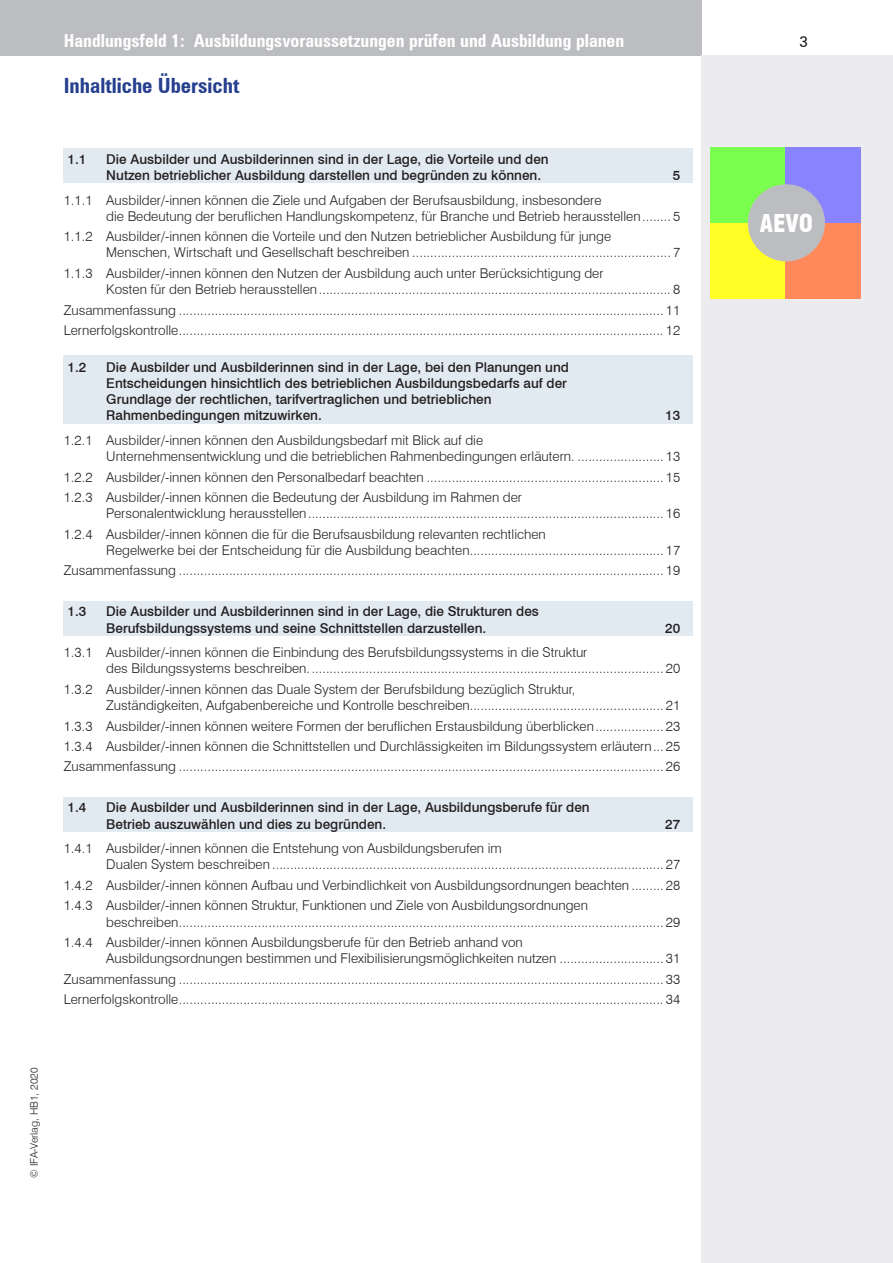
<style>
.page{position:relative;width:893px;height:1263px;background:#fff}
.page>*{position:absolute;margin:0;border:0;box-sizing:border-box;transform-origin:0 0}
.t1{font:900 condensed 24px "Swiss 721 BT";color:#fff}
.Ü14_A3_5{font:700 condensed 21px "Zurich BT";color:#253f8e}
.Kopfzeile_re{font:700 condensed 18px "Zurich BT";color:#fff}
.Seitenzahl_li{font:15px "Zurich BT";color:#231f20}
.Inhaltsverzeichnis{font:300 13.5px/16.2px "Swiss 721 BT";color:#231f20}
.Inhaltsverzeichnis_o{font:500 13.5px/16.2px "Swiss 721 BT";color:#231f20}
.t2{font:300 10.5px "Swiss 721 BT";color:#231f20}
</style>
<div class="page">
<div style="left:0;top:0;width:702px;height:55px;background:#bcbdc0"></div>
<div style="left:702px;top:55px;width:191px;height:1208px;background:#ececee"></div>
<div style="left:64px;top:149px;width:629px;height:34px;background:#e1e9f1"></div>
<div style="left:64px;top:602px;width:629px;height:34px;background:#e1e9f1"></div>
<div style="left:64px;top:797px;width:629px;height:34px;background:#e1e9f1"></div>
<div style="left:64px;top:356px;width:629px;height:68px;background:#e1e9f1"></div>
<div style="left:710px;top:147px;width:75px;height:76px;background:#7aff4e"></div>
<div style="left:785px;top:147px;width:76px;height:76px;background:#8a83ff"></div>
<div style="left:710px;top:223px;width:75px;height:75px;background:#ffff26"></div>
<div style="left:785px;top:223px;width:76px;height:75px;background:#ff895a"></div>
<div style="left:748px;top:184px;width:77px;height:77px;background:#bcbdc0;border-radius:50%"></div>
<p class="Kopfzeile_re" style="left:64px;top:29px;width:562px">Handlungsfeld 1: Ausbildungsvoraussetzungen prüfen und Ausbildung planen</p>
<p class="Ü14_A3_5" style="left:64px;top:72px;width:177px">Inhaltliche Übersicht</p>
<p class="Inhaltsverzeichnis_o" style="left:68px;top:151px;width:20px">1.1</p>
<p class="Inhaltsverzeichnis_o" style="left:106px;top:151px;width:444px">Die Ausbilder und Ausbilderinnen sind in der Lage, die Vorteile und den<br>Nutzen betrieblicher Ausbildung darstellen und begründen zu können.</p>
<p class="Inhaltsverzeichnis_o" style="left:673px;top:167px;width:9px">5</p>
<p class="Inhaltsverzeichnis" style="left:106px;top:192px;width:575px;text-indent:-43px">1.1.1 Ausbilder/-innen können die Ziele und Aufgaben der Berufsausbildung, insbesondere<br>die Bedeutung der beruflichen Handlungskompetenz, für Branche und Betrieb herausstellen........ 5</p>
<p class="Inhaltsverzeichnis" style="left:106px;top:228px;width:575px;text-indent:-43px">1.1.2 Ausbilder/-innen können die Vorteile und den Nutzen betrieblicher Ausbildung für junge<br>Menschen, Wirtschaft und Gesellschaft beschreiben ........................................................................ 7</p>
<p class="Inhaltsverzeichnis" style="left:106px;top:265px;width:575px;text-indent:-43px">1.1.3 Ausbilder/-innen können den Nutzen der Ausbildung auch unter Berücksichtigung der<br>Kosten für den Betrieb herausstellen.................................................................................................. 8</p>
<p class="Inhaltsverzeichnis" style="left:64px;top:302px;width:618px">Zusammenfassung ....................................................................................................................................... 11</p>
<p class="Inhaltsverzeichnis" style="left:64px;top:322px;width:618px">Lernerfolgskontrolle....................................................................................................................................... 12</p>
<p class="Inhaltsverzeichnis_o" style="left:68px;top:359px;width:20px">1.2</p>
<p class="Inhaltsverzeichnis_o" style="left:106px;top:359px;width:464px">Die Ausbilder und Ausbilderinnen sind in der Lage, bei den Planungen und Entscheidungen hinsichtlich des betrieblichen Ausbildungsbedarfs auf der Grundlage der rechtlichen, tarifvertraglichen und betrieblichen Rahmenbedingungen mitzuwirken.</p>
<p class="Inhaltsverzeichnis_o" style="left:665px;top:407px;width:17px">13</p>
<p class="Inhaltsverzeichnis" style="left:106px;top:432px;width:575px;text-indent:-43px">1.2.1 Ausbilder/-innen können den Ausbildungsbedarf mit Blick auf die<br>Unternehmensentwicklung und die betrieblichen Rahmenbedingungen erläutern. ........................ 13</p>
<p class="Inhaltsverzeichnis" style="left:64px;top:469px;width:618px">1.2.2 Ausbilder/-innen können den Personalbedarf beachten .................................................................. 15</p>
<p class="Inhaltsverzeichnis" style="left:106px;top:489px;width:575px;text-indent:-43px">1.2.3 Ausbilder/-innen können die Bedeutung der Ausbildung im Rahmen der<br>Personalentwicklung herausstellen................................................................................................... 16</p>
<p class="Inhaltsverzeichnis" style="left:106px;top:526px;width:575px;text-indent:-43px">1.2.4 Ausbilder/-innen können die für die Berufsausbildung relevanten rechtlichen<br>Regelwerke bei der Entscheidung für die Ausbildung beachten...................................................... 17</p>
<p class="Inhaltsverzeichnis" style="left:64px;top:562px;width:618px">Zusammenfassung ....................................................................................................................................... 19</p>
<p class="Inhaltsverzeichnis_o" style="left:68px;top:603px;width:20px">1.3</p>
<p class="Inhaltsverzeichnis_o" style="left:106px;top:603px;width:434px">Die Ausbilder und Ausbilderinnen sind in der Lage, die Strukturen des<br>Berufsbildungssystems und seine Schnittstellen darzustellen.</p>
<p class="Inhaltsverzeichnis_o" style="left:665px;top:619px;width:17px">20</p>
<p class="Inhaltsverzeichnis" style="left:106px;top:644px;width:575px;text-indent:-43px">1.3.1 Ausbilder/-innen können die Einbindung des Berufsbildungssystems in die Struktur<br>des Bildungssystems beschreiben................................................................................................... 20</p>
<p class="Inhaltsverzeichnis" style="left:106px;top:681px;width:575px;text-indent:-43px">1.3.2 Ausbilder/-innen können das Duale System der Berufsbildung bezüglich Struktur,<br>Zuständigkeiten, Aufgabenbereiche und Kontrolle beschreiben...................................................... 21</p>
<p class="Inhaltsverzeichnis" style="left:64px;top:717px;width:618px">1.3.3 Ausbilder/-innen können weitere Formen der beruflichen Erstausbildung überblicken................... 23</p>
<p class="Inhaltsverzeichnis" style="left:64px;top:738px;width:618px">1.3.4 Ausbilder/-innen können die Schnittstellen und Durchlässigkeiten im Bildungssystem erläutern... 25</p>
<p class="Inhaltsverzeichnis" style="left:64px;top:758px;width:618px">Zusammenfassung ....................................................................................................................................... 26</p>
<p class="Inhaltsverzeichnis_o" style="left:68px;top:799px;width:20px">1.4</p>
<p class="Inhaltsverzeichnis_o" style="left:106px;top:799px;width:485px">Die Ausbilder und Ausbilderinnen sind in der Lage, Ausbildungsberufe für den<br>Betrieb auszuwählen und dies zu begründen.</p>
<p class="Inhaltsverzeichnis_o" style="left:665px;top:815px;width:17px">27</p>
<p class="Inhaltsverzeichnis" style="left:106px;top:840px;width:575px;text-indent:-43px">1.4.1 Ausbilder/-innen können die Entstehung von Ausbildungsberufen im<br>Dualen System beschreiben ............................................................................................................. 27</p>
<p class="Inhaltsverzeichnis" style="left:64px;top:877px;width:618px">1.4.2 Ausbilder/-innen können Aufbau und Verbindlichkeit von Ausbildungsordnungen beachten ......... 28</p>
<p class="Inhaltsverzeichnis" style="left:106px;top:897px;width:575px;text-indent:-43px">1.4.3 Ausbilder/-innen können Struktur, Funktionen und Ziele von Ausbildungsordnungen beschreiben....................................................................................................................................... 29</p>
<p class="Inhaltsverzeichnis" style="left:106px;top:934px;width:575px;text-indent:-43px">1.4.4 Ausbilder/-innen können Ausbildungsberufe für den Betrieb anhand von<br>Ausbildungsordnungen bestimmen und Flexibilisierungsmöglichkeiten nutzen ............................. 31</p>
<p class="Inhaltsverzeichnis" style="left:64px;top:971px;width:618px">Zusammenfassung ....................................................................................................................................... 33</p>
<p class="Inhaltsverzeichnis" style="left:64px;top:991px;width:618px">Lernerfolgskontrolle....................................................................................................................................... 34</p>
<p class="t2" style="left:28px;top:1178px;width:112px;rotate:-90deg">© IFA-Verlag, HB1, 2020</p>
<p class="Seitenzahl_li" style="left:799px;top:32px;width:10px">3</p>
<p class="t1" style="left:760px;top:208px;width:55px">AEVO</p>
</div>
